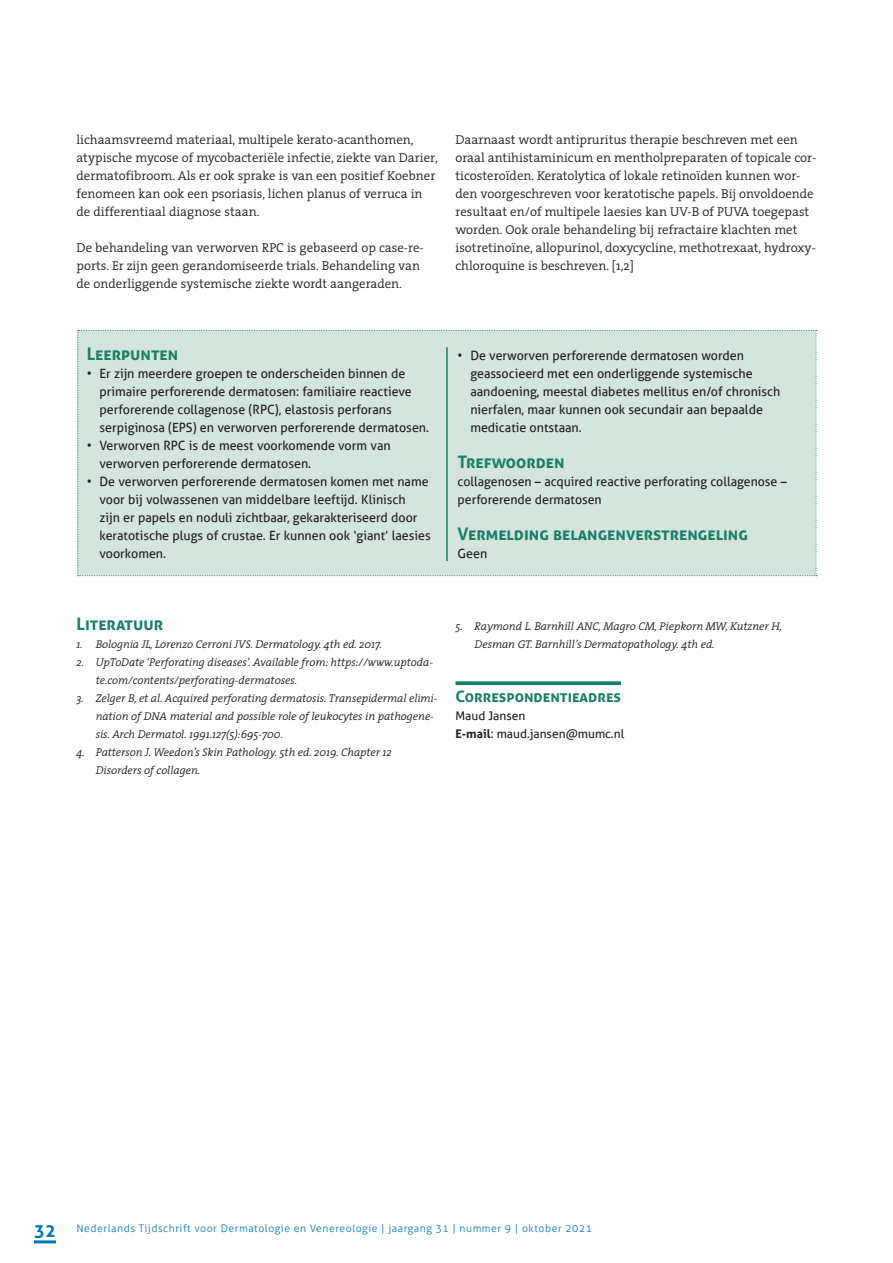
<style>
.page{position:relative;width:893px;height:1263px;background:#fff}
.page>*{position:absolute;margin:0;border:0;box-sizing:border-box;transform-origin:0 0}
.TUSSENKOP_1-Aller{font:700 17.25px "Aller";color:#178066}
.TUSSENKOP_1-Aller_TH{font:700 17.25px "Aller";color:#178066}
.Correspondentie_-_ko{font:700 15.75px "Aller";color:#178066}
.PLATTE_TEKS{font:300 12.9px/18px "The Serif";color:#231f20}
.t1{font:12.75px/18px "Aller";color:#231f20}
.Correspondentie_-_pl{font:12px "Aller";color:#231f20}
.t2{font:italic 300 11.25px/18px "The Serif";letter-spacing:-.005em;color:#231f20}
.t3{font:300 10.5px "Aller";letter-spacing:.05em;color:#0075bf}
.s1{font-weight:700}
.s2{font-weight:700;font-size:18px}
</style>
<div class="page">
<hr style="left:34px;top:1240px;width:22px;height:3px;background:#0075bf">
<div style="left:77px;top:330px;width:740px;height:246px;background:#d6e4de"></div>
<svg style="left:455px;top:681px;width:166px;height:4px"></svg>
<p class="PLATTE_TEKS" style="left:77px;top:130px;width:363px">lichaamsvreemd materiaal, multipele kerato-acanthomen, atypische mycose of mycobacteriële infectie, ziekte van Darier, dermatofibroom. Als er ook sprake is van een positief Koebner fenomeen kan ook een psoriasis, lichen planus of verruca in de differentiaal diagnose staan.</p>
<p class="PLATTE_TEKS" style="left:77px;top:238px;width:349px">De behandeling van verworven RPC is gebaseerd op case-re&shy;ports. Er zijn geen gerandomiseerde trials. Behandeling van de onderliggende systemische ziekte wordt aangeraden.</p>
<p class="PLATTE_TEKS" style="left:455px;top:130px;width:362px">Daarnaast wordt antipruritus therapie beschreven met een oraal antihistaminicum en mentholpreparaten of topicale cor&shy;ticosteroïden. Keratolytica of lokale retinoïden kunnen wor&shy;den voorgeschreven voor keratotische papels. Bij onvoldoende resultaat en/of multipele laesies kan UV-B of PUVA toegepast worden. Ook orale behandeling bij refractaire klachten met isotretinoïne, allopurinol, doxycycline, methotrexaat, hydroxy&shy;chloroquine is beschreven. [1,2]</p>
<p class="TUSSENKOP_1-Aller" style="left:87px;top:343px;width:93px">Leerpunten</p>
<p class="t1" style="left:100px;top:364px;width:331px;text-indent:-13px">• Er zijn meerdere groepen te onderscheiden binnen de primaire perforerende dermatosen: familiaire reactieve perforerende collagenose (RPC), elastosis perforans serpiginosa (EPS) en verworven perforerende dermatosen.</p>
<p class="t1" style="left:100px;top:436px;width:293px;text-indent:-13px">• Verworven RPC is de meest voorkomende vorm van verworven perforerende dermatosen.</p>
<p class="t1" style="left:100px;top:472px;width:333px;text-indent:-13px">• De verworven perforerende dermatosen komen met name voor bij volwassenen van middelbare leeftijd. Klinisch<br>zijn er papels en noduli zichtbaar, gekarakteriseerd door keratotische plugs of crustae. Er kunnen ook ‘giant’ laesies voorkomen.</p>
<p class="t1" style="left:470px;top:346px;width:312px;text-indent:-13px">• De verworven perforerende dermatosen worden geassocieerd met een onderliggende systemische aandoening, meestal diabetes mellitus en/of chronisch nierfalen, maar kunnen ook secundair aan bepaalde medicatie ontstaan.</p>
<p class="TUSSENKOP_1-Aller" style="left:458px;top:451px;width:109px">Trefwoorden</p>
<p class="t1" style="left:458px;top:472px;width:331px">collagenosen – acquired reactive perforating collagenose – perforerende dermatosen</p>
<p class="TUSSENKOP_1-Aller" style="left:458px;top:523px;width:292px">Vermelding belangenverstrengeling</p>
<p class="t1" style="left:458px;top:544px;width:31px">Geen</p>
<p class="TUSSENKOP_1-Aller_TH" style="left:77px;top:613px;width:88px">Literatuur</p>
<p class="t2" style="left:77px;top:635px;width:307px">1. Bolognia JL, Lorenzo Cerroni JVS. Dermatology. 4th ed. 2017.</p>
<p class="t2" style="left:96px;top:653px;width:339px;text-indent:-19px">2. UpToDate ‘Perforating diseases’. Available from: https://www.uptoda&shy;te.com/contents/perforating-dermatoses.</p>
<p class="t2" style="left:96px;top:689px;width:343px;text-indent:-19px">3. Zelger B, et al. Acquired perforating dermatosis. Transepidermal elimi&shy;nation of DNA material and possible role of leukocytes in pathogene&shy;sis. Arch Dermatol. 1991.127(5):695-700.</p>
<p class="t2" style="left:96px;top:743px;width:298px;text-indent:-19px">4. Patterson J. Weedon’s Skin Pathology. 5th ed. 2019. Chapter 12<br>Disorders of collagen.</p>
<p class="t2" style="left:475px;top:617px;width:309px;text-indent:-19px">5. Raymond L. Barnhill ANC, Magro CM, Piepkorn MW, Kutzner H,<br>Desman GT. Barnhill’s Dermatopathology. 4th ed.</p>
<p class="Correspondentie_-_ko" style="left:455px;top:687px;width:167px">Correspondentieadres</p>
<p class="Correspondentie_-_pl" style="left:455px;top:708px;width:72px">Maud Jansen</p>
<p class="Correspondentie_-_pl" style="left:455px;top:726px;width:170px"><span class="s1">E-mail</span>: maud.jansen@mumc.nl</p>
<p class="t3" style="left:34px;top:1222px;width:560px"><span class="s2">32</span> Nederlands Tijdschrift voor Dermatologie en Venereologie | jaargang 31 | nummer 9 | oktober 2021</p>
</div>
